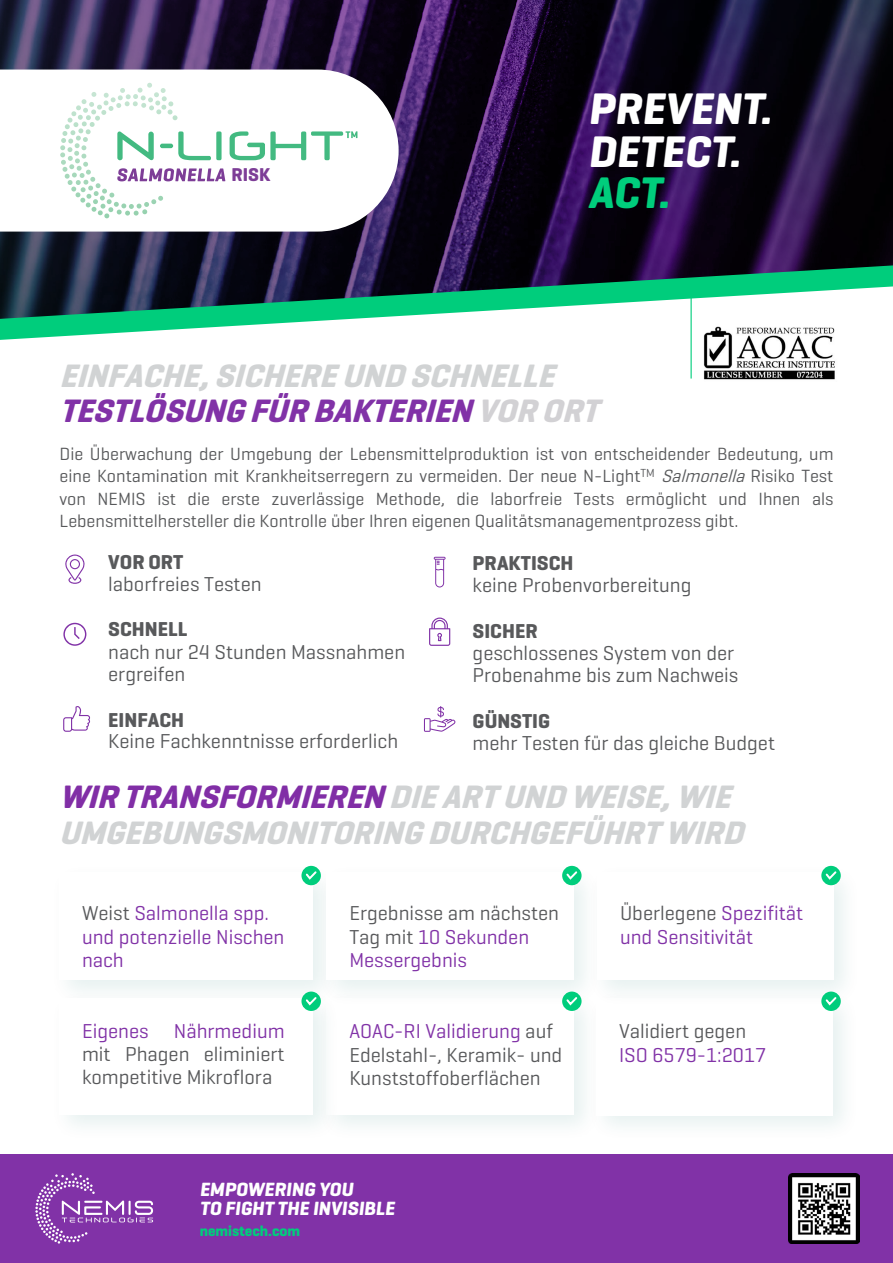
<style>
.page{position:relative;width:893px;height:1263px;background:#fff}
.page>*{position:absolute;margin:0;border:0;box-sizing:border-box;transform-origin:0 0}
.t1{font:italic 700 45px/42.8px "Geogrotesque";color:#fff}
.t2{font:italic 700 45px "Geogrotesque";color:#00cd7c}
.t3{font:italic 700 33px/35.2px "Geogrotesque";color:#d1d3d4}
.t4{font:20.55px/22.2px "Geogrotesque";color:#58595b}
.t5{font:700 20.55px "Geogrotesque";color:#58595b}
.t6{font:20.4px/23.2px "Geogrotesque";color:#58595b}
.t7{font:20.4px/23.2px "Geogrotesque";color:#8132a7}
.t8{font:italic 700 19.5px/19.5px "Geogrotesque";color:#fff}
.t9{font:700 18.9px "Geogrotesque";color:#7d3d97}
.t10{font:18px/22.2px "Geogrotesque";color:#58595b;text-align:justify}
.t11{font:700 15px "Geogrotesque";color:#00cd7c}
.s1{color:#8132a7}
.s2{color:#d2d1d4}
.s3{font-style:italic}
.s4{color:#812ea6}
.s5{color:#58595b}
</style>
<div class="page">
<svg style="left:0;top:0;width:893px;height:253px;background:#1d112f"></svg>
<div style="left:0;top:1154px;width:893px;height:109px;background:#8132a7"></div>
<svg style="left:0;top:253px;width:893px;height:99px"></svg>
<img style="left:789px;top:1173px;width:70px;height:71px">
<svg style="left:434px;top:557px;width:12px;height:30px"></svg>
<svg style="left:63px;top:706px;width:27px;height:26px"></svg>
<svg style="left:424px;top:706px;width:31px;height:26px"></svg>
<svg style="left:63px;top:623px;width:23px;height:23px"></svg>
<svg style="left:429px;top:617px;width:21px;height:29px"></svg>
<svg style="left:65px;top:554px;width:20px;height:30px"></svg>
<svg style="left:35px;top:1173px;width:118px;height:70px"></svg>
<div style="left:50px;top:862px;width:291px;height:146px;background:#007066;opacity:.1"></div>
<div style="left:60px;top:872px;width:253px;height:108px;background:#fff"></div>
<div style="left:317px;top:988px;width:285px;height:154px;background:#f6f9f9"></div>
<div style="left:327px;top:998px;width:247px;height:117px;background:#fff"></div>
<div style="left:301px;top:866px;width:20px;height:19px;background:#00cd7c;border-radius:50%"></div>
<svg style="left:305px;top:871px;width:12px;height:9px"></svg>
<div style="left:587px;top:988px;width:273px;height:155px;background:#007066;opacity:.1"></div>
<div style="left:597px;top:998px;width:235px;height:117px;background:#fff"></div>
<div style="left:317px;top:862px;width:285px;height:146px;background:#f7f9f9"></div>
<div style="left:327px;top:872px;width:247px;height:108px;background:#fff"></div>
<svg style="left:562px;top:866px;width:20px;height:19px"></svg>
<svg style="left:565px;top:869px;width:14px;height:12px"></svg>
<svg style="left:562px;top:991px;width:20px;height:20px"></svg>
<svg style="left:565px;top:995px;width:14px;height:12px"></svg>
<div style="left:587px;top:862px;width:274px;height:146px;background:#007066;opacity:.1"></div>
<div style="left:597px;top:872px;width:236px;height:108px;background:#fff"></div>
<svg style="left:821px;top:866px;width:20px;height:19px"></svg>
<svg style="left:824px;top:869px;width:14px;height:12px"></svg>
<div style="left:50px;top:988px;width:291px;height:154px;background:#f8fbfa"></div>
<div style="left:60px;top:998px;width:253px;height:117px;background:#fff"></div>
<svg style="left:821px;top:991px;width:20px;height:20px"></svg>
<svg style="left:824px;top:995px;width:14px;height:12px"></svg>
<svg style="left:301px;top:991px;width:20px;height:20px"></svg>
<svg style="left:304px;top:995px;width:14px;height:12px"></svg>
<hr style="left:691px;top:288px;width:1px;height:91px;background:#00cd7c">
<svg style="left:0;top:70px;width:399px;height:162px"></svg>
<svg style="left:117px;top:168px;width:108px;height:13px"></svg>
<img style="left:82px;top:83px;width:91px;height:27px">
<svg style="left:178px;top:131px;width:44px;height:29px"></svg>
<hr style="left:160px;top:144px;width:13px;height:4px;background:#43ba81;border-radius:2px">
<svg style="left:117px;top:131px;width:37px;height:29px"></svg>
<svg style="left:230px;top:131px;width:127px;height:29px"></svg>
<img style="left:701px;top:321px;width:136px;height:59px">
<p class="t9" style="left:231px;top:163px;width:40px">RISK</p>
<h1 class="t1" style="left:588px;top:87px;width:185px">PREVENT.<br>DETECT.</h1>
<h1 class="t2" style="left:588px;top:164px;width:83px">ACT.</h1>
<h2 class="t3" style="left:60px;top:358px;width:551px">EINFACHE,SICHEREUND SCHNELLE<br><span class="s1">TESTLÖSUNGFÜRBAKTERIEN</span> <span class="s2">VORORT</span></h2>
<p class="t10" style="left:60px;top:442px;width:775px">Die Überwachung der Umgebung der Lebensmittelproduktion ist von entscheidender Bedeutung, um eine Kontamination mit Krankheitserregern zu vermeiden. Der neue N-Light<sup>TM</sup> <span class="s3">Salmonella</span>Risiko Test von NEMIS ist die erste zuverlässige Methode, die laborfreie Tests ermöglicht und Ihnen als Lebensmittelhersteller die Kontrolle über Ihren eigenen Qualitätsmanagementprozess gibt.</p>
<p class="t5" style="left:108px;top:549px;width:77px">VOR ORT</p>
<p class="t4" style="left:108px;top:573px;width:155px">laborfreies Testen</p>
<p class="t5" style="left:108px;top:617px;width:81px">SCHNELL</p>
<p class="t4" style="left:108px;top:640px;width:298px">nach nur 24 Stunden Massnahmen ergreifen</p>
<p class="t5" style="left:108px;top:707px;width:77px">EINFACH</p>
<p class="t4" style="left:108px;top:730px;width:291px">Keine Fachkenntnisse erforderlich</p>
<p class="t5" style="left:473px;top:550px;width:102px">PRAKTISCH</p>
<p class="t4" style="left:473px;top:574px;width:220px">keine Probenvorbereitung</p>
<p class="t5" style="left:473px;top:618px;width:67px">SICHER</p>
<p class="t4" style="left:473px;top:641px;width:267px">geschlossenes System von der<br>Probenahme bis zum Nachweis</p>
<p class="t5" style="left:473px;top:708px;width:79px">GÜNSTIG</p>
<p class="t4" style="left:473px;top:731px;width:304px">mehr Testen für das gleiche Budget</p>
<h2 class="t3" style="left:59px;top:779px;width:696px"><span class="s4">WIRTRANSFORMIEREN</span> DIEARTUND WEISE,WIE<br>UMGEBUNGSMONITORINGDURCHGEFÜHRTWIRD</h2>
<p class="t7" style="left:82px;top:901px;width:204px"><span class="s5">Weist</span> Salmonella spp. und potenzielle Nischen nach</p>
<p class="t7" style="left:82px;top:1019px;width:204px">Eigenes Nährmedium</p>
<p class="t6" style="left:82px;top:1042px;width:204px">mit Phagen eliminiert kompetitive Mikroflora</p>
<p class="t6" style="left:349px;top:901px;width:211px">Ergebnisse am nächsten<br>Tag mit <span class="s1">10 Sekunden<br>Messergebnis</span></p>
<p class="t7" style="left:620px;top:901px;width:185px"><span class="s5">Überlegene</span> Spezifität und Sensitivität</p>
<p class="t6" style="left:349px;top:1019px;width:214px"><span class="s1">AOAC-RI Validierung</span> auf<br>Edelstahl-, Keramik- und<br>Kunststoffoberflächen</p>
<p class="t6" style="left:619px;top:1019px;width:129px">Validiert gegen</p>
<p class="t7" style="left:619px;top:1042px;width:149px">ISO 6579-1:2017</p>
<p class="t8" style="left:200px;top:1179px;width:196px">EMPOWERING YOU<br>TO FIGHT THE INVISIBLE</p>
<p class="t11" style="left:200px;top:1221px;width:102px">nemistech.com</p>
</div>
